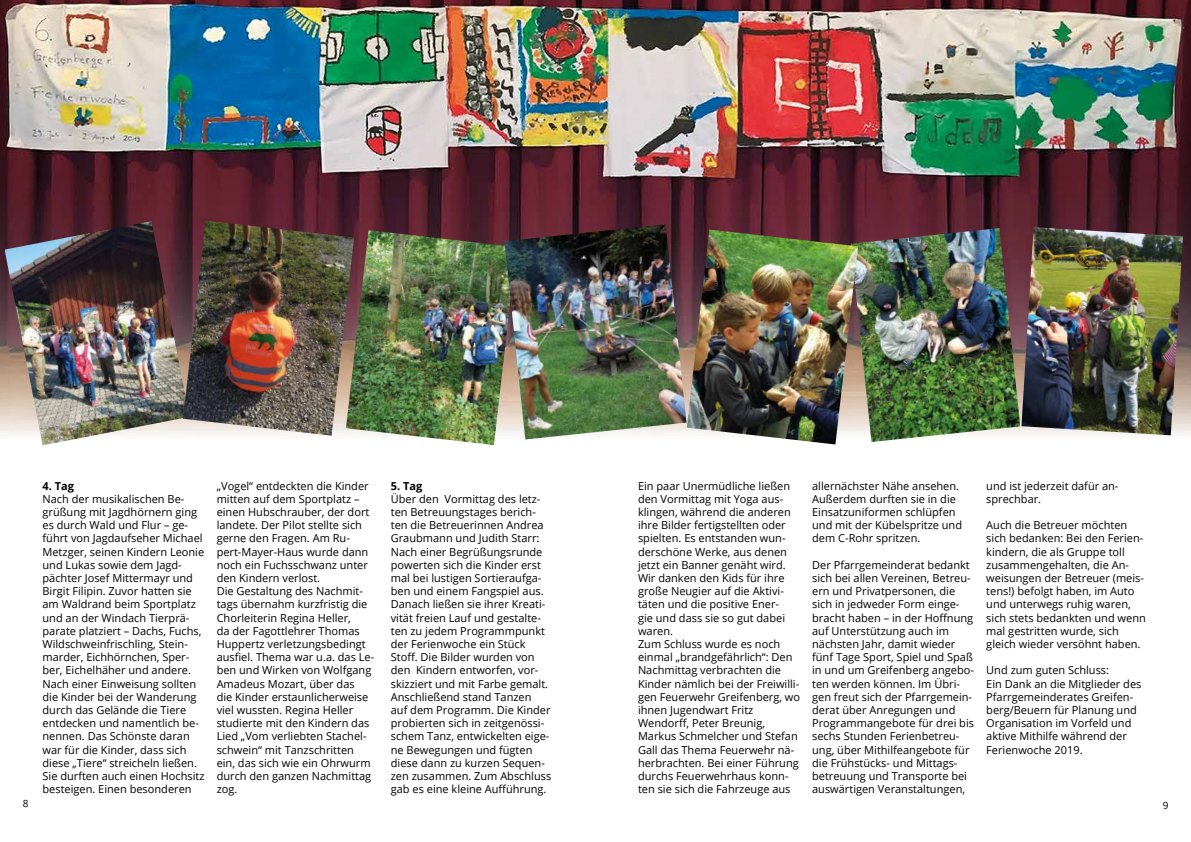
<style>
.page{position:relative;width:1191px;height:842px;background:#fff}
.page>*{position:absolute;margin:0;border:0;box-sizing:border-box;transform-origin:0 0}
.t1{font:11px/13.2px "Open Sans";color:#000}
.t2{font:700 11px "Open Sans";color:#000}
.t3{font:10px "Open Sans";color:#000}
</style>
<div class="page">
<img style="left:0;top:0;width:1191px;height:436px">
<img style="left:5px;top:221px;width:178px;height:224px">
<img style="left:183px;top:221px;width:171px;height:215px">
<img style="left:346px;top:230px;width:158px;height:215px">
<img style="left:850px;top:228px;width:170px;height:214px">
<img style="left:1021px;top:227px;width:161px;height:208px">
<img style="left:687px;top:229px;width:171px;height:215px">
<img style="left:504px;top:224px;width:182px;height:215px">
<p class="t2" style="left:43px;top:478px;width:33px">4. Tag</p>
<p class="t1" style="left:43px;top:492px;width:164px">Nach der musikalischen Be&shy;grüßung mit Jagdhörnern ging es durch Wald und Flur – ge&shy;führt von Jagdaufseher Michael<br>Metzger, seinen Kindern Leonie und Lukas sowie dem Jagd&shy;pächter Josef Mittermayr und<br>Birgit Filipin. Zuvor hatten sie am Waldrand beim Sportplatz und an der Windach Tierprä&shy;parate platziert – Dachs, Fuchs,<br>Wildschweinfrischling, Stein&shy;marder, Eichhörnchen, Sper&shy;ber, Eichelhäher und andere.<br>Nach einer Einweisung sollten die Kinder bei der Wanderung durch das Gelände die Tiere entdecken und namentlich be&shy;nennen. Das Schönste daran war für die Kinder, dass sich diese „Tiere“ streicheln ließen.<br>Sie durften auch einen Hochsitz besteigen. Einen besonderen</p>
<p class="t1" style="left:391px;top:492px;width:162px">Über den Vormittag des letz&shy;ten Betreuungstages berich&shy;ten die Betreuerinnen Andrea<br>Graubmann und Judith Starr:<br>Nach einer Begrüßungsrunde powerten sich die Kinder erst mal bei lustigen Sortieraufga&shy;ben und einem Fangspiel aus.<br>Danach ließen sie ihrer Kreati&shy;vität freien Lauf und gestalte&shy;ten zu jedem Programmpunkt der Ferienwoche ein Stück<br>Stoff. Die Bilder wurden von den Kindern entworfen, vor&shy;skizziert und mit Farbe gemalt.<br>Anschließend stand Tanzen<br>auf dem Programm. Die Kinder probierten sich in zeitgenössi&shy;schem Tanz, entwickelten eige&shy;ne Bewegungen und fügten diese dann zu kurzen Sequen&shy;zen zusammen. Zum Abschluss gab es eine kleine Aufführung.</p>
<p class="t1" style="left:638px;top:479px;width:164px">Ein paar Unermüdliche ließen den Vormittag mit Yoga aus&shy;klingen, während die anderen ihre Bilder fertigstellten oder spielten. Es entstanden wun&shy;derschöne Werke, aus denen jetzt ein Banner genäht wird.<br>Wir danken den Kids für ihre große Neugier auf die Aktivi&shy;täten und die positive Ener-<br>gie und dass sie so gut dabei waren.<br>Zum Schluss wurde es noch einmal „brandgefährlich“: Den<br>Nachmittag verbrachten die<br>Kinder nämlich bei der Freiwilli&shy;gen Feuerwehr Greifenberg, wo ihnen Jugendwart Fritz<br>Wendorff, Peter Breunig,<br>Markus Schmelcher und Stefan<br>Gall das Thema Feuerwehr nä&shy;herbrachten. Bei einer Führung durchs Feuerwehrhaus konn&shy;ten sie sich die Fahrzeuge aus</p>
<p class="t1" style="left:812px;top:479px;width:151px">allernächster Nähe ansehen.<br>Außerdem durften sie in die<br>Einsatzuniformen schlüpfen und mit der Kübelspritze und dem C-Rohr spritzen.</p>
<p class="t1" style="left:217px;top:479px;width:159px">„Vogel“ entdeckten die Kinder mitten auf dem Sportplatz – einen Hubschrauber, der dort landete. Der Pilot stellte sich gerne den Fragen. Am Ru&shy;pert-Mayer-Haus wurde dann noch ein Fuchsschwanz unter den Kindern verlost.<br>Die Gestaltung des Nachmit&shy;tags übernahm kurzfristig die<br>Chorleiterin Regina Heller,<br>da der Fagottlehrer Thomas<br>Huppertz verletzungsbedingt ausfiel. Thema war u.a. das Le&shy;ben und Wirken von Wolfgang<br>Amadeus Mozart, über das<br>die Kinder erstaunlicherweise viel wussten. Regina Heller studierte mit den Kindern das<br>Lied „Vom verliebten Stachel&shy;schwein“ mit Tanzschritten ein, das sich wie ein Ohrwurm durch den ganzen Nachmittag zog.</p>
<p class="t2" style="left:391px;top:478px;width:33px">5. Tag</p>
<p class="t1" style="left:812px;top:558px;width:163px">Der Pfarrgemeinderat bedankt sich bei allen Vereinen, Betreu&shy;ern und Privatpersonen, die sich in jedweder Form einge&shy;bracht haben – in der Hoffnung auf Unterstützung auch im nächsten Jahr, damit wieder fünf Tage Sport, Spiel und Spaß in und um Greifenberg angebo&shy;ten werden können. Im Übri&shy;gen freut sich der Pfarrgemein&shy;derat über Anregungen und<br>Programmangebote für drei bis sechs Stunden Ferienbetreu&shy;ung, über Mithilfeangebote für die Frühstücks- und Mittags&shy;betreuung und Transporte bei auswärtigen Veranstaltungen,</p>
<p class="t1" style="left:986px;top:479px;width:134px">und ist jederzeit dafür an&shy;sprechbar.</p>
<p class="t1" style="left:986px;top:518px;width:161px">Auch die Betreuer möchten sich bedanken: Bei den Ferien&shy;kindern, die als Gruppe toll zusammengehalten, die An&shy;weisungen der Betreuer (meis&shy;tens!) befolgt haben, im Auto und unterwegs ruhig waren, sich stets bedankten und wenn mal gestritten wurde, sich gleich wieder versöhnt haben.</p>
<p class="t1" style="left:986px;top:663px;width:157px">Und zum guten Schluss:<br>Ein Dank an die Mitglieder des<br>Pfarrgemeinderates Greifen&shy;berg/Beuern für Planung und<br>Organisation im Vorfeld und aktive Mithilfe während der<br>Ferienwoche 2019.</p>
<p class="t3" style="left:23px;top:797px;width:7px">8</p>
<p class="t3" style="left:1163px;top:799px;width:7px">9</p>
</div>
